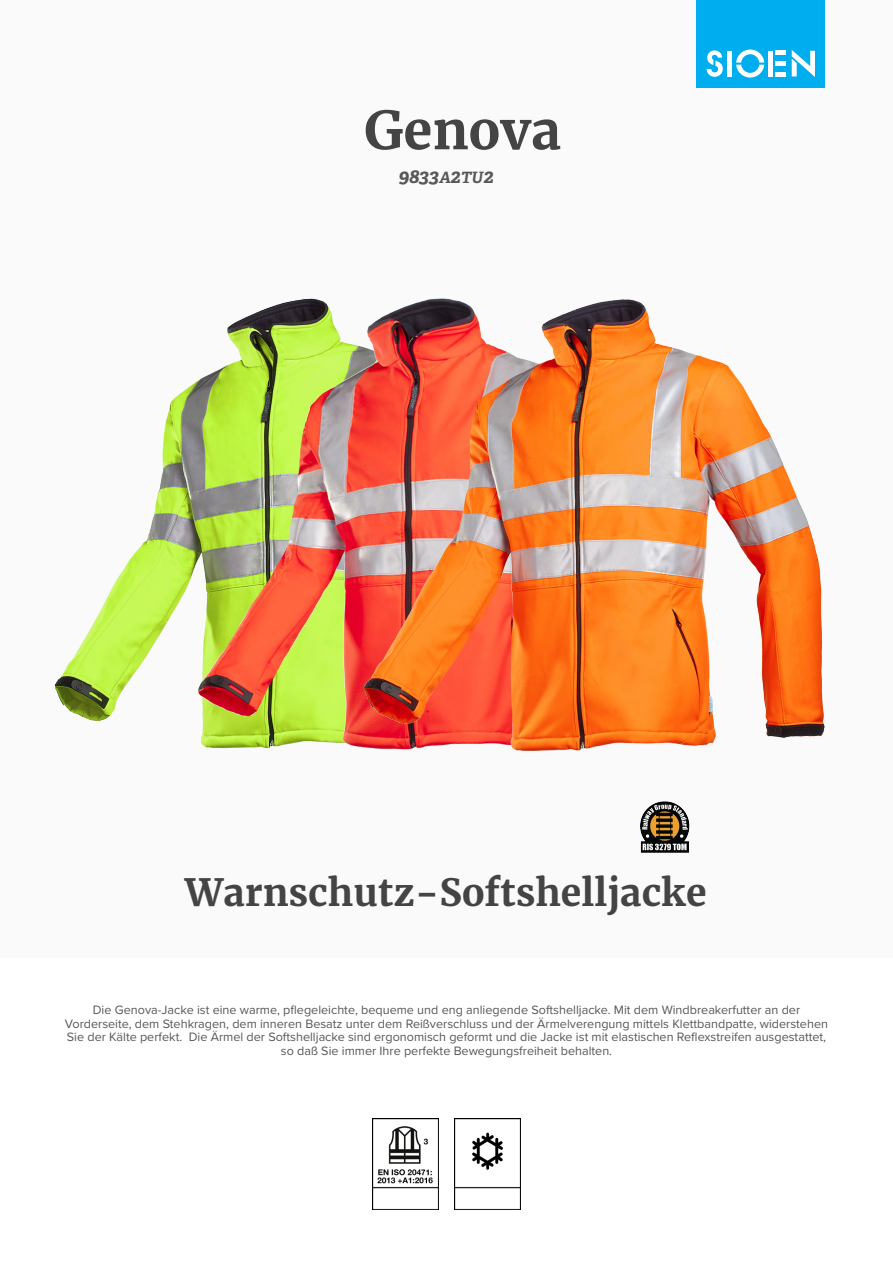
<style>
.page{position:relative;width:893px;height:1263px;background:#fff}
.page>*{position:absolute;margin:0;border:0;box-sizing:border-box;transform-origin:0 0}
.product_name{font:700 52.5px "Merriweather";color:#444}
.product_h2{font:700 37.5px "Merriweather";color:#444}
.product_ref{font:italic 700 19.5px "Adelle";color:#57585a}
.product_description{font:12.6px/13.6px "Proxima Nova";color:#57585a;text-align:center}
.s1{font-size:15.6px}
</style>
<div class="page">
<div style="left:0;top:0;width:893px;height:957px;background:#fafafa"></div>
<div style="left:697px;top:0;width:128px;height:88px;background:#00aeef"></div>
<svg style="left:707px;top:50px;width:16px;height:27px"></svg>
<svg style="left:736px;top:50px;width:28px;height:28px"></svg>
<div style="left:727px;top:51px;width:5px;height:26px;background:#fff"></div>
<div style="left:768px;top:51px;width:5px;height:26px;background:#fff"></div>
<div style="left:775px;top:72px;width:11px;height:5px;background:#fff"></div>
<div style="left:775px;top:61px;width:11px;height:5px;background:#fff"></div>
<hr style="left:775px;top:51px;width:11px;height:4px;background:#fff">
<svg style="left:792px;top:50px;width:23px;height:27px"></svg>
<img style="left:372px;top:1118px;width:66px;height:92px">
<img style="left:454px;top:1118px;width:67px;height:92px">
<img style="left:54px;top:395px;width:125px;height:327px">
<img style="left:179px;top:298px;width:178px;height:451px">
<img style="left:357px;top:298px;width:468px;height:555px">
<p class="product_name" style="left:364px;top:97px;width:199px">Genova</p>
<p class="product_ref" style="left:398px;top:164px;width:97px">9833<span class="s1">A</span>2<span class="s1">TU</span>2</p>
<p class="product_h2" style="left:185px;top:868px;width:523px">Warnschutz-Softshelljacke</p>
<p class="product_description" style="left:65px;top:1002px;width:765px">Die Genova-Jacke ist eine warme, pflegeleichte, bequeme und eng anliegende Softshelljacke. Mit dem Windbreakerfutter an der Vorderseite, dem Stehkragen, dem inneren Besatz unter dem Reißverschluss und der Ärmelverengung mittels Klettbandpatte, widerstehen Sie der Kälte perfekt. Die Ärmel der Softshelljacke sind ergonomisch geformt und die Jacke ist mit elastischen Reflexstreifen ausgestattet, so daß Sie immer Ihre perfekte Bewegungsfreiheit behalten.</p>
</div>
